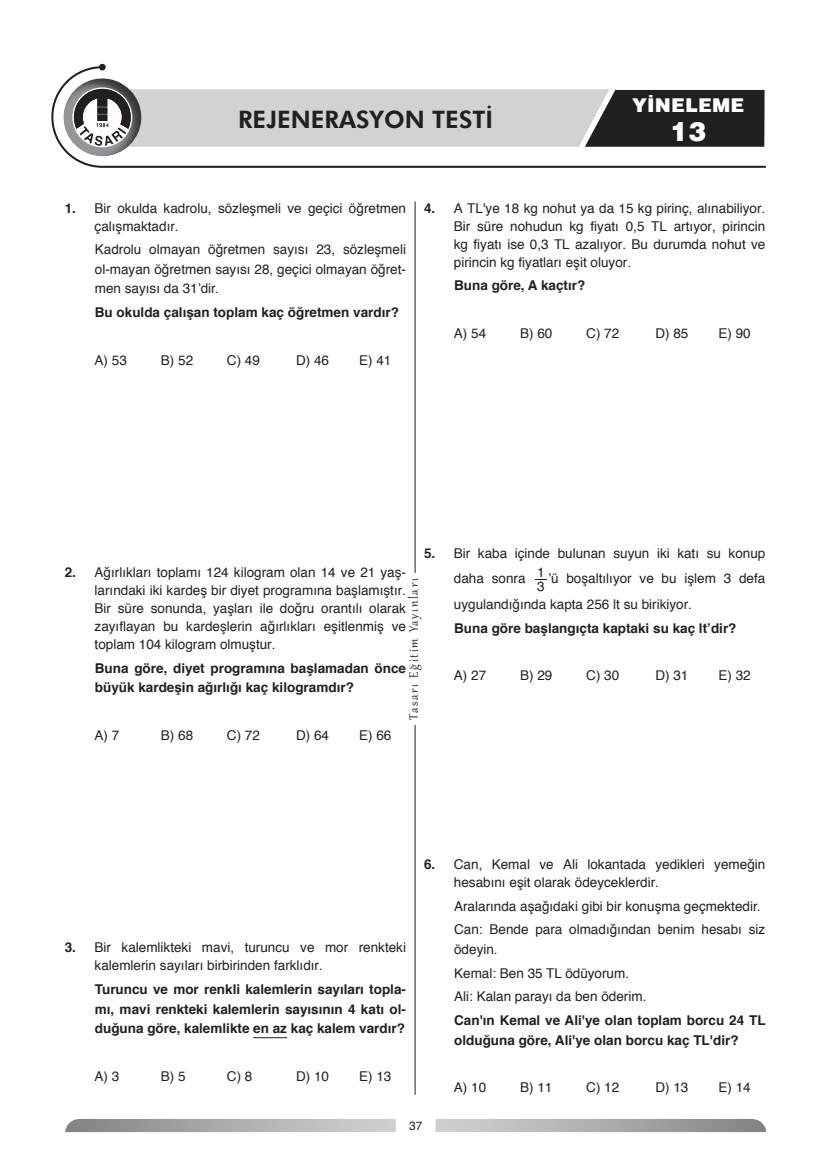
<style>
.page{position:relative;width:830px;height:1170px;background:#fff}
.page>*{position:absolute;margin:0;border:0;box-sizing:border-box;transform-origin:0 0}
.t1{font:900 27px "Helvetica";color:#fff}
.t2{font:800 24px "Futura BT";color:#231f20}
.t3{font:900 19.5px "Helvetica";color:#fff}
.t4{font:15px "Gabriola";letter-spacing:.11em;color:#231f20}
.paragraf{font:13.5px/18px "Helvetica";color:#231f20}
.soru_koku{font:700 13.5px/19.5px "Helvetica";color:#231f20}
.tek_sütun{font:13.5px "Helvetica";color:#231f20}
.t5{font:12px "Helvetica";color:#231f20}
.s1{font-weight:700}
</style>
<div class="page">
<svg style="left:65px;top:1119px;width:330px;height:12px;background:#abacaf"></svg>
<svg style="left:435px;top:1119px;width:330px;height:12px;background:#abadb0"></svg>
<hr style="left:414px;top:201px;width:1px;height:893px;background:#231f20">
<div style="left:407px;top:573px;width:15px;height:152px;background:#fff"></div>
<svg style="left:51px;top:66px;width:714px;height:102px"></svg>
<div style="left:99px;top:64px;width:7px;height:6px;background:#231f20;border-radius:50%"></div>
<svg style="left:74px;top:89px;width:690px;height:58px;background:#a4a3a5"></svg>
<hr style="left:253px;top:1037px;width:34px;height:1px;background:#231f20">
<h2 class="t2" style="left:238px;top:105px;width:256px">REJENERASYON TESTİ</h2>
<h3 class="t3" style="left:632px;top:94px;width:114px">YİNELEME</h3>
<h1 class="t1" style="left:670px;top:115px;width:38px">13</h1>
<p class="paragraf" style="left:94px;top:200px;width:313px;text-indent:-30px"><span class="s1">1.</span> Bir okulda kadrolu, sözleşmeli ve geçici öğretmen çalışmaktadır.</p>
<p class="paragraf" style="left:95px;top:241px;width:312px;line-height:19.5px;text-align:justify">Kadrolu olmayan öğretmen sayısı 23, sözleşmeli ol-mayan öğretmen sayısı 28, geçici olmayan öğret&shy;men sayısı da 31’dir.</p>
<p class="soru_koku" style="left:95px;top:303px;width:305px">Bu okulda çalışan toplam kaç öğretmen vardır?</p>
<p class="tek_sütun" style="left:94px;top:351px;width:34px">A) 53</p>
<p class="tek_sütun" style="left:161px;top:351px;width:34px">B) 52</p>
<p class="tek_sütun" style="left:227px;top:351px;width:35px">C) 49</p>
<p class="tek_sütun" style="left:296px;top:351px;width:35px">D) 46</p>
<p class="tek_sütun" style="left:359px;top:351px;width:34px">E) 41</p>
<p class="paragraf" style="left:453px;top:200px;width:313px;text-align:justify;text-indent:-30px"><span class="s1">4.</span> A TL'ye 18 kg nohut ya da 15 kg pirinç, alınabiliyor.<br>Bir süre nohudun kg fiyatı 0,5 TL artıyor, pirincin kg fiyatı ise 0,3 TL azalıyor. Bu durumda nohut ve pirincin kg fiyatları eşit oluyor.</p>
<p class="soru_koku" style="left:454px;top:277px;width:133px">Buna göre, A kaçtır?</p>
<p class="tek_sütun" style="left:453px;top:324px;width:34px">A) 54</p>
<p class="tek_sütun" style="left:520px;top:324px;width:34px">B) 60</p>
<p class="tek_sütun" style="left:586px;top:324px;width:35px">C) 72</p>
<p class="tek_sütun" style="left:655px;top:324px;width:35px">D) 85</p>
<p class="tek_sütun" style="left:718px;top:324px;width:34px">E) 90</p>
<p class="paragraf" style="left:453px;top:541px;width:313px;line-height:25.5px;text-indent:-30px"><span class="s1">5.</span> Bir kaba içinde bulunan suyun iki katı su konup daha sonra</p>
<p class="paragraf" style="left:536px;top:578px;width:9px">3</p>
<p class="paragraf" style="left:94px;top:564px;width:313px;text-align:justify;text-indent:-30px"><span class="s1">2.</span> Ağırlıkları toplamı 124 kilogram olan 14 ve 21 yaş&shy;larındaki iki kardeş bir diyet programına başlamıştır.<br>Bir süre sonunda, yaşları ile doğru orantılı olarak zayıflayan bu kardeşlerin ağırlıkları eşitlenmiş ve toplam 104 kilogram olmuştur.</p>
<p class="soru_koku" style="left:95px;top:659px;width:312px">Buna göre, diyet programına başlamadan önce büyük kardeşin ağırlığı kaç kilogramdır?</p>
<p class="tek_sütun" style="left:94px;top:726px;width:26px">A) 7</p>
<p class="tek_sütun" style="left:161px;top:726px;width:34px">B) 68</p>
<p class="tek_sütun" style="left:227px;top:726px;width:35px">C) 72</p>
<p class="tek_sütun" style="left:296px;top:726px;width:35px">D) 64</p>
<p class="tek_sütun" style="left:359px;top:726px;width:34px">E) 66</p>
<p class="paragraf" style="left:536px;top:564px;width:9px">1</p>
<p class="paragraf" style="left:453px;top:566px;width:313px;line-height:25.5px;text-indent:94px">’ü boşaltılıyor ve bu işlem 3 defa uygulandığında kapta 256 lt su birikiyor.</p>
<p class="soru_koku" style="left:454px;top:619px;width:284px">Buna göre başlangıçta kaptaki su kaç lt’dir?</p>
<p class="tek_sütun" style="left:453px;top:666px;width:34px">A) 27</p>
<p class="tek_sütun" style="left:520px;top:666px;width:34px">B) 29</p>
<p class="tek_sütun" style="left:586px;top:666px;width:35px">C) 30</p>
<p class="tek_sütun" style="left:655px;top:666px;width:35px">D) 31</p>
<p class="tek_sütun" style="left:718px;top:666px;width:34px">E) 32</p>
<p class="t4" style="left:403px;top:720px;width:143px;rotate:-90deg">Tasarı Eğitim Yayınları</p>
<p class="paragraf" style="left:94px;top:939px;width:313px;text-indent:-30px"><span class="s1">3.</span> Bir kalemlikteki mavi, turuncu ve mor renkteki kalemlerin sayıları birbirinden farklıdır.</p>
<p class="soru_koku" style="left:95px;top:980px;width:312px;text-align:justify">Turuncu ve mor renkli kalemlerin sayıları topla&shy;mı, mavi renkteki kalemlerin sayısının 4 katı ol&shy;duğuna göre, kalemlikte en az kaç kalem vardır?</p>
<p class="tek_sütun" style="left:94px;top:1066px;width:26px">A) 3</p>
<p class="tek_sütun" style="left:161px;top:1066px;width:26px">B) 5</p>
<p class="tek_sütun" style="left:227px;top:1066px;width:27px">C) 8</p>
<p class="tek_sütun" style="left:296px;top:1066px;width:35px">D) 10</p>
<p class="tek_sütun" style="left:359px;top:1066px;width:34px">E) 13</p>
<p class="paragraf" style="left:453px;top:855px;width:313px;text-indent:-30px"><span class="s1">6.</span> Can, Kemal ve Ali lokantada yedikleri yemeğin hesabını eşit olarak ödeyceklerdir.</p>
<p class="paragraf" style="left:454px;top:897px;width:308px">Aralarında aşağıdaki gibi bir konuşma geçmektedir.</p>
<p class="paragraf" style="left:454px;top:920px;width:312px;line-height:19.5px">Can: Bende para olmadığından benim hesabı siz ödeyin.</p>
<p class="paragraf" style="left:454px;top:964px;width:176px">Kemal: Ben 35 TL ödüyorum.</p>
<p class="paragraf" style="left:454px;top:988px;width:194px">Ali: Kalan parayı da ben öderim.</p>
<p class="soru_koku" style="left:454px;top:1011px;width:313px">Can'ın Kemal ve Ali'ye olan toplam borcu 24 TL olduğuna göre, Ali'ye olan borcu kaç TL'dir?</p>
<p class="tek_sütun" style="left:453px;top:1078px;width:34px">A) 10</p>
<p class="tek_sütun" style="left:520px;top:1078px;width:34px">B) 11</p>
<p class="tek_sütun" style="left:586px;top:1078px;width:35px">C) 12</p>
<p class="tek_sütun" style="left:655px;top:1078px;width:35px">D) 13</p>
<p class="tek_sütun" style="left:718px;top:1078px;width:34px">E) 14</p>
<p class="t5" style="left:409px;top:1117px;width:15px">37</p>
</div>
